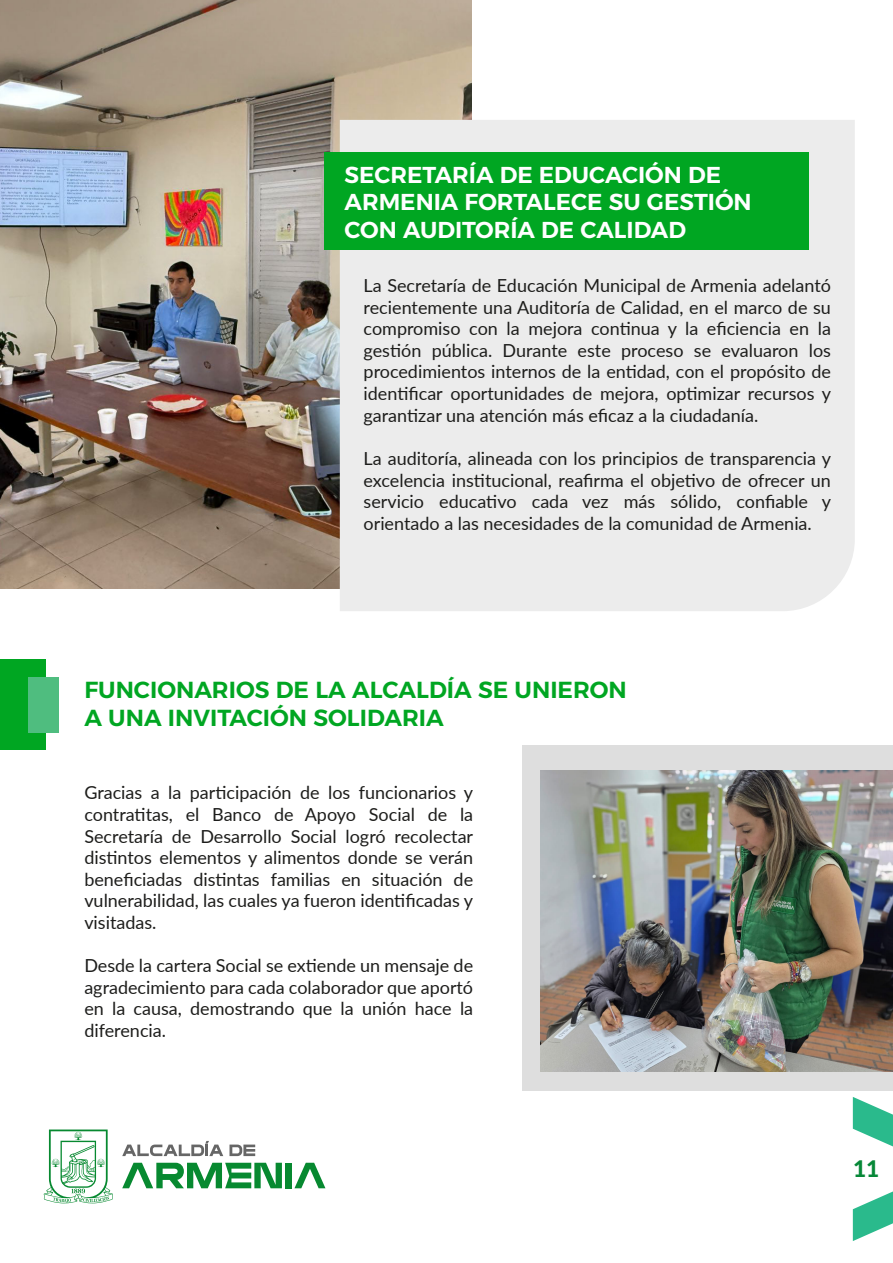
<style>
.page{position:relative;width:893px;height:1263px;background:#fff}
.page>*{position:absolute;margin:0;border:0;box-sizing:border-box;transform-origin:0 0}
.t1{font:600 23.25px/27.9px "Alexandria";color:#00a622}
.t2{font:600 22.95px/27.6px "Alexandria";color:#fff}
.t3{font:800 22.8px "Lato";color:#078838}
.t4{font:18px/21.6px "Lato";color:#1d1d1b;text-align:justify}
</style>
<div class="page">
<svg style="left:122px;top:1163px;width:160px;height:25px"></svg>
<div style="left:285px;top:1163px;width:6px;height:25px;background:#078930"></div>
<svg style="left:294px;top:1163px;width:31px;height:25px"></svg>
<svg style="left:122px;top:1141px;width:101px;height:15px"></svg>
<svg style="left:229px;top:1144px;width:26px;height:12px"></svg>
<svg style="left:44px;top:1129px;width:69px;height:74px"></svg>
<div style="left:0;top:659px;width:45px;height:91px;background:#00a622"></div>
<div style="left:28px;top:677px;width:31px;height:55px;background:#4fbd7f"></div>
<img style="left:0;top:0;width:472px;height:588px">
<div style="left:340px;top:120px;width:515px;height:491px;background:#ececec"></div>
<div style="left:325px;top:152px;width:484px;height:98px;background:#00a622"></div>
<svg style="left:853px;top:1097px;width:39px;height:144px"></svg>
<div style="left:522px;top:745px;width:371px;height:346px;background:#dedede"></div>
<img style="left:541px;top:771px;width:352px;height:300px">
<p class="t2" style="left:345px;top:161px;width:409px">SECRETARÍA DE EDUCACIÓN DE<br>ARMENIA FORTALECE SU GESTIÓN<br>CON AUDITORÍA DE CALIDAD</p>
<p class="t4" style="left:364px;top:274px;width:469px">La Secretaría de Educación Municipal de Armenia adelantó recientemente una Auditoría de Calidad, en el marco de su compromiso con la mejora continua y la eficiencia en la gestión pública. Durante este proceso se evaluaron los procedimientos internos de la entidad, con el propósito de identificar oportunidades de mejora, optimizar recursos y garantizar una atención más eficaz a la ciudadanía.</p>
<p class="t4" style="left:364px;top:447px;width:469px">La auditoría, alineada con los principios de transparencia y excelencia institucional, reafirma el objetivo de ofrecer un servicio educativo cada vez más sólido, confiable y orientado a las necesidades de la comunidad de Armenia.</p>
<p class="t1" style="left:84px;top:676px;width:544px">FUNCIONARIOS DE LA ALCALDÍA SE UNIERON<br>A UNA INVITACIÓN SOLIDARIA</p>
<p class="t4" style="left:84px;top:781px;width:390px">Gracias a la participación de los funcionarios y contratitas, el Banco de Apoyo Social de la Secretaría de Desarrollo Social logró recolectar distintos elementos y alimentos donde se verán beneficiadas distintas familias en situación de vulnerabilidad, las cuales ya fueron identificadas y visitadas.</p>
<p class="t4" style="left:84px;top:954px;width:390px">Desde la cartera Social se extiende un mensaje de agradecimiento para cada colaborador que aportó en la causa, demostrando que la unión hace la diferencia.</p>
<p class="t3" style="left:853px;top:1152px;width:28px">11</p>
</div>
